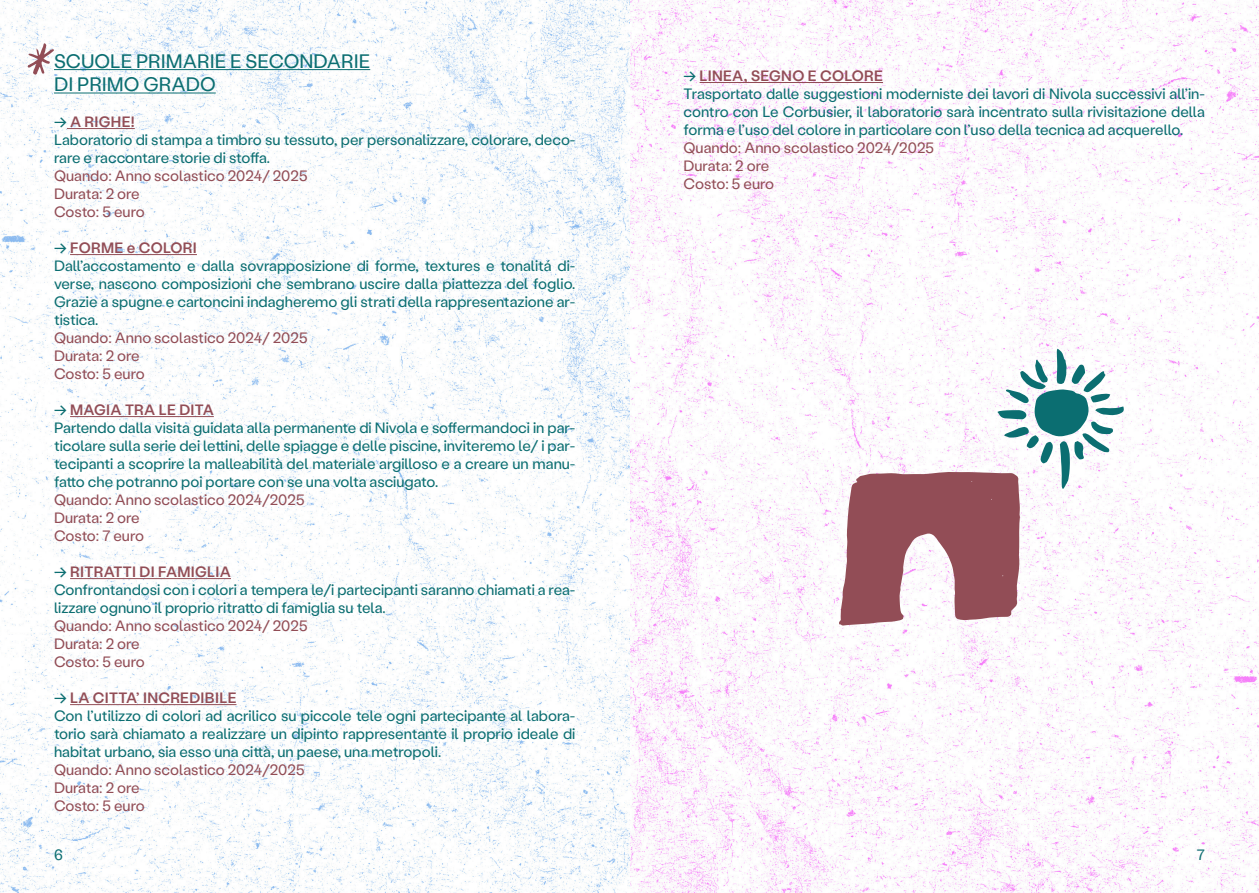
<style>
.page{position:relative;width:1259px;height:893px;background:#fff}
.page>*{position:absolute;margin:0;border:0;box-sizing:border-box;transform-origin:0 0}
.t1{font:19.5px "Stabil Grotesk";color:#0b6e71}
.t2{font:15px/18px "Stabil Grotesk";color:#0b6e71;text-align:justify}
.t3{font:15px "Stabil Grotesk";color:#924d56}
.t4{font:500 15px "Stabil Grotesk";letter-spacing:.02em;color:#924d56}
.s1{color:#0b6e71}
</style>
<div class="page">
<img style="left:0;top:0;width:1259px;height:893px">
<hr style="left:54px;top:69px;width:316px;height:1px;background:#0b6e71">
<hr style="left:54px;top:93px;width:162px;height:1px;background:#0b6e71">
<hr style="left:67px;top:128px;width:68px;height:1px;background:#924d56">
<hr style="left:70px;top:254px;width:127px;height:1px;background:#924d56">
<hr style="left:70px;top:416px;width:144px;height:1px;background:#924d56">
<hr style="left:70px;top:578px;width:161px;height:1px;background:#924d56">
<hr style="left:70px;top:704px;width:166px;height:1px;background:#924d56">
<hr style="left:699px;top:82px;width:184px;height:1px;background:#924d56">
<svg style="left:28px;top:43px;width:26px;height:32px"></svg>
<svg style="left:838px;top:349px;width:286px;height:277px"></svg>
<p class="t1" style="left:54px;top:48px;width:318px">SCUOLE PRIMARIE E SECONDARIE</p>
<p class="t1" style="left:54px;top:71px;width:163px">DI PRIMO GRADO</p>
<p class="t4" style="left:54px;top:112px;width:82px"><span class="s1">→</span> A RIGHE!</p>
<p class="t2" style="left:54px;top:130px;width:523px">Laboratorio di stampa a timbro su tessuto, per personalizzare, colorare, deco&shy;rare e raccontare storie di stoffa.</p>
<p class="t3" style="left:54px;top:166px;width:255px">Quando: Anno scolastico 2024/ 2025</p>
<p class="t3" style="left:54px;top:184px;width:87px">Durata: 2 ore</p>
<p class="t3" style="left:54px;top:202px;width:92px">Costo: 5 euro</p>
<p class="t4" style="left:54px;top:238px;width:144px"><span class="s1">→</span> FORME e COLORI</p>
<p class="t2" style="left:54px;top:256px;width:523px">Dall’accostamento e dalla sovrapposizione di forme, textures e tonalitá di&shy;verse, nascono composizioni che sembrano uscire dalla piattezza del foglio.<br>Grazie a spugne e cartoncini indagheremo gli strati della rappresentazione ar&shy;tistica.</p>
<p class="t3" style="left:54px;top:328px;width:255px">Quando: Anno scolastico 2024/ 2025</p>
<p class="t3" style="left:54px;top:346px;width:87px">Durata: 2 ore</p>
<p class="t3" style="left:54px;top:364px;width:92px">Costo: 5 euro</p>
<p class="t4" style="left:54px;top:400px;width:161px"><span class="s1">→</span> MAGIA TRA LE DITA</p>
<p class="t2" style="left:54px;top:418px;width:523px">Partendo dalla visita guidata alla permanente di Nivola e soffermandoci in par&shy;ticolare sulla serie dei lettini, delle spiagge e delle piscine, inviteremo le/ i par&shy;tecipanti a scoprire la malleabilità del materiale argilloso e a creare un manu&shy;fatto che potranno poi portare con se una volta asciugato.</p>
<p class="t3" style="left:54px;top:490px;width:252px">Quando: Anno scolastico 2024/2025</p>
<p class="t3" style="left:54px;top:508px;width:87px">Durata: 2 ore</p>
<p class="t3" style="left:54px;top:526px;width:92px">Costo: 7 euro</p>
<p class="t4" style="left:54px;top:562px;width:178px"><span class="s1">→</span> RITRATTI DI FAMIGLIA</p>
<p class="t2" style="left:54px;top:580px;width:523px">Confrontandosi con i colori a tempera le/i partecipanti saranno chiamati a rea&shy;lizzare ognuno il proprio ritratto di famiglia su tela.</p>
<p class="t3" style="left:54px;top:616px;width:255px">Quando: Anno scolastico 2024/ 2025</p>
<p class="t3" style="left:54px;top:634px;width:87px">Durata: 2 ore</p>
<p class="t3" style="left:54px;top:652px;width:92px">Costo: 5 euro</p>
<p class="t4" style="left:54px;top:688px;width:184px"><span class="s1">→</span> LA CITTA’ INCREDIBILE</p>
<p class="t2" style="left:54px;top:706px;width:523px">Con l’utilizzo di colori ad acrilico su piccole tele ogni partecipante al labora&shy;torio sarà chiamato a realizzare un dipinto rappresentante il proprio ideale di habitat urbano, sia esso una città, un paese, una metropoli.</p>
<p class="t3" style="left:54px;top:760px;width:252px">Quando: Anno scolastico 2024/2025</p>
<p class="t3" style="left:54px;top:778px;width:87px">Durata: 2 ore</p>
<p class="t3" style="left:54px;top:796px;width:92px">Costo: 5 euro</p>
<p class="t2" style="left:54px;top:845px;width:10px">6</p>
<p class="t4" style="left:683px;top:66px;width:201px"><span class="s1">→</span> LINEA, SEGNO E COLORE</p>
<p class="t2" style="left:683px;top:84px;width:523px">Trasportato dalle suggestioni moderniste dei lavori di Nivola successivi all’in&shy;contro con Le Corbusier, il laboratorio sarà incentrato sulla rivisitazione della forma e l’uso del colore in particolare con l’uso della tecnica ad acquerello.</p>
<p class="t3" style="left:683px;top:138px;width:252px">Quando: Anno scolastico 2024/2025</p>
<p class="t3" style="left:683px;top:156px;width:87px">Durata: 2 ore</p>
<p class="t3" style="left:683px;top:174px;width:92px">Costo: 5 euro</p>
<p class="t2" style="left:1197px;top:845px;width:10px">7</p>
</div>
